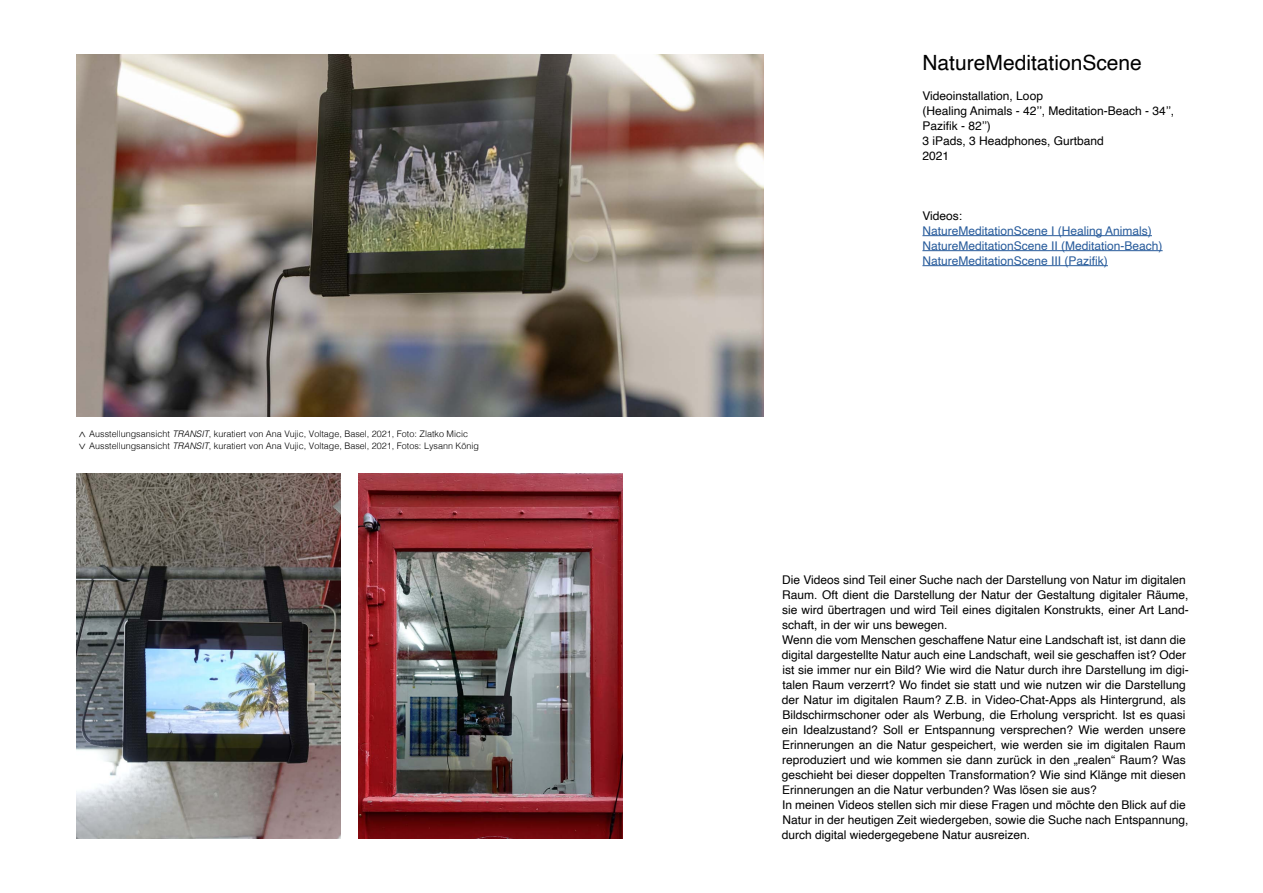
<style>
.page{position:relative;width:1263px;height:893px;background:#fff}
.page>*{position:absolute;margin:0;border:0;box-sizing:border-box;transform-origin:0 0}
.t1{font:21px "Helvetica";color:#000}
.t2{font:12.45px "Minion Pro";color:#000}
.t3{font:12px/15px "Helvetica";color:#000}
.t4{font:12px/15px "Helvetica";color:#275b9b}
.t5{font:300 9px/12px "Helvetica";color:#000}
.s1{font-style:italic}
</style>
<div class="page">
<hr style="left:922px;top:235px;width:230px;height:1px;background:#275b9b">
<hr style="left:922px;top:250px;width:240px;height:1px;background:#275b9b">
<hr style="left:922px;top:265px;width:186px;height:1px;background:#275b9b">
<img style="left:77px;top:54px;width:686px;height:363px">
<img style="left:77px;top:474px;width:263px;height:364px">
<img style="left:358px;top:474px;width:264px;height:365px">
<p class="t5" style="left:89px;top:427px;width:391px">Ausstellungsansicht <span class="s1">TRANSIT</span>, kuratiert von Ana Vujic, Voltage, Basel, 2021, Foto: Zlatko Micic<br>Ausstellungsansicht <span class="s1">TRANSIT</span>, kuratiert von Ana Vujic, Voltage, Basel, 2021, Fotos: Lysann König</p>
<p class="t2" style="left:91px;top:430px;width:21px;rotate:90deg">&lt; &gt;</p>
<h1 class="t1" style="left:922px;top:46px;width:221px">NatureMeditationScene</h1>
<p class="t3" style="left:922px;top:88px;width:253px">Videoinstallation, Loop<br>(Healing Animals - 42’’, Meditation-Beach - 34’’,<br>Pazifik - 82’’)<br>3 iPads, 3 Headphones, Gurtband<br>2021</p>
<p class="t3" style="left:922px;top:208px;width:41px">Videos:</p>
<p class="t4" style="left:922px;top:223px;width:242px">NatureMeditationScene I (Healing Animals)<br>NatureMeditationScene II (Meditation-Beach)<br>NatureMeditationScene III (Pazifik)</p>
<p class="t3" style="left:782px;top:573px;width:409px">Die Videos sind Teil einer Suche nach der Darstellung von Natur im digitalen Raum. Oft dient die Darstellung der Natur der Gestaltung digitaler Räume, sie wird übertragen und wird Teil eines digitalen Konstrukts, einer Art Land&shy;schaft, in der wir uns bewegen.<br>Wenn die vom Menschen geschaffene Natur eine Landschaft ist, ist dann die digital dargestellte Natur auch eine Landschaft, weil sie geschaffen ist? Oder ist sie immer nur ein Bild? Wie wird die Natur durch ihre Darstellung im digi&shy;talen Raum verzerrt? Wo findet sie statt und wie nutzen wir die Darstellung der Natur im digitalen Raum? Z.B. in Video-Chat-Apps als Hintergrund, als Bildschirmschoner oder als Werbung, die Erholung verspricht. Ist es quasi ein Idealzustand? Soll er Entspannung versprechen? Wie werden unsere Erinnerungen an die Natur gespeichert, wie werden sie im digitalen Raum reproduziert und wie kommen sie dann zurück in den „realen“ Raum? Was geschieht bei dieser doppelten Transformation? Wie sind Klänge mit diesen Erinnerungen an die Natur verbunden? Was lösen sie aus?<br>In meinen Videos stellen sich mir diese Fragen und möchte den Blick auf die Natur in der heutigen Zeit wiedergeben, sowie die Suche nach Entspannung, durch digital wiedergegebene Natur ausreizen.</p>
</div>
